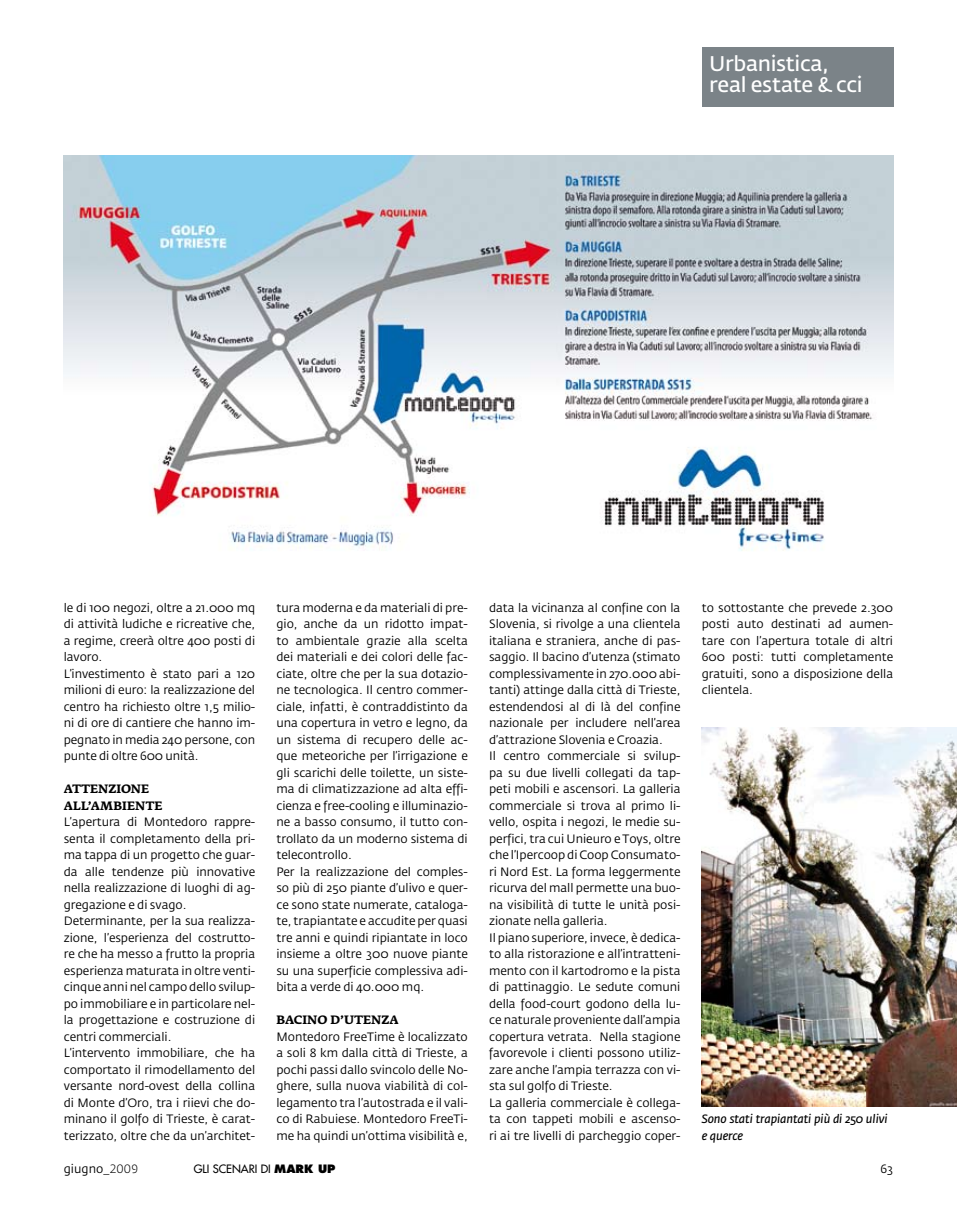
<style>
.page{position:relative;width:957px;height:1212px;background:#fff}
.page>*{position:absolute;margin:0;border:0;box-sizing:border-box;transform-origin:0 0}
.t1{font:600 21px/21px "Fedra Sans Std";letter-spacing:-.015em;color:#fff}
.t2{font:12px/16.5px "Fedra Sans Std";letter-spacing:-.005em;color:#000}
.t3{font:italic 600 12px/16.5px "Fedra Sans Std";letter-spacing:-.01em;color:#000}
.t4{font:700 12px/16.5px "Fedra Serif A Std";letter-spacing:.01em;color:#000}
.t5{font:500 11.25px "Futura Std";color:#000}
.s1{font-weight:300}
.s2{font-weight:800}
</style>
<div class="page">
<div style="left:702px;top:47px;width:191px;height:59px;background:#7b8388"></div>
<img style="left:702px;top:727px;width:255px;height:379px">
<img style="left:64px;top:156px;width:829px;height:395px">
<h1 class="t1" style="left:709px;top:53px;width:155px">Urbanistica, real estate &amp; cci</h1>
<p class="t2" style="left:64px;top:599px;width:193px">le di 100 negozi, oltre a 21.000 mq di attività ludiche e ricreative che, a regime, creerà oltre 400 posti di lavoro.<br>L’investimento è stato pari a 120 milioni di euro: la realizzazione del centro ha richiesto oltre 1,5 milio&shy;ni di ore di cantiere che hanno im&shy;pegnato in media 240 persone, con punte di oltre 600 unità.</p>
<p class="t4" style="left:64px;top:781px;width:100px">ATTENZIONE<br>ALL’AMBIENTE</p>
<p class="t2" style="left:64px;top:814px;width:193px">L’apertura di Montedoro rappre&shy;senta il completamento della pri&shy;ma tappa di un progetto che guar&shy;da alle tendenze più innovative nella realizzazione di luoghi di ag&shy;gregazione e di svago.<br>Determinante, per la sua realizza&shy;zione, l’esperienza del costrutto&shy;re che ha messo a frutto la propria esperienza maturata in oltre venti&shy;cinque anni nel campo dello svilup&shy;po immobiliare e in particolare nel&shy;la progettazione e costruzione di centri commerciali.<br>L’intervento immobiliare, che ha comportato il rimodellamento del versante nord-ovest della collina di Monte d’Oro, tra i riievi che do&shy;minano il golfo di Trieste, è carat&shy;terizzato, oltre che da un’architet-</p>
<p class="t2" style="left:276px;top:599px;width:193px">tura moderna e da materiali di pre&shy;gio, anche da un ridotto impat&shy;to ambientale grazie alla scelta dei materiali e dei colori delle fac&shy;ciate, oltre che per la sua dotazio&shy;ne tecnologica. Il centro commer&shy;ciale, infatti, è contraddistinto da una copertura in vetro e legno, da un sistema di recupero delle ac&shy;que meteoriche per l’irrigazione e gli scarichi delle toilette, un siste&shy;ma di climatizzazione ad alta effi&shy;cienza e free-cooling e illuminazio&shy;ne a basso consumo, il tutto con&shy;trollato da un moderno sistema di telecontrollo.<br>Per la realizzazione del comples&shy;so più di 250 piante d’ulivo e quer&shy;ce sono state numerate, cataloga&shy;te, trapiantate e accudite per quasi tre anni e quindi ripiantate in loco insieme a oltre 300 nuove piante su una superficie complessiva adi&shy;bita a verde di 40.000 mq.</p>
<p class="t4" style="left:276px;top:1012px;width:124px">BACINO D’UTENZA</p>
<p class="t2" style="left:276px;top:1028px;width:193px;text-align:justify">Montedoro FreeTime è localizzato a soli 8 km dalla città di Trieste, a pochi passi dallo svincolo delle No&shy;ghere, sulla nuova viabilità di col&shy;legamento tra l’autostrada e il vali&shy;co di Rabuiese. Montedoro FreeTi&shy;me ha quindi un’ottima visibilità e,</p>
<p class="t2" style="left:489px;top:599px;width:193px">data la vicinanza al confine con la Slovenia, si rivolge a una clientela italiana e straniera, anche di pas&shy;saggio. Il bacino d’utenza (stimato complessivamente in 270.000 abi&shy;tanti) attinge dalla città di Trieste, estendendosi al di là del confine nazionale per includere nell’area d’attrazione Slovenia e Croazia.<br>Il centro commerciale si svilup&shy;pa su due livelli collegati da tap&shy;peti mobili e ascensori. La galleria commerciale si trova al primo li&shy;vello, ospita i negozi, le medie su&shy;perfici, tra cui Unieuro e Toys, oltre che l’Ipercoop di Coop Consumato&shy;ri Nord Est. La forma leggermente ricurva del mall permette una buo&shy;na visibilità di tutte le unità posi&shy;zionate nella galleria.<br>Il piano superiore, invece, è dedica&shy;to alla ristorazione e all’intratteni&shy;mento con il kartodromo e la pista di pattinaggio. Le sedute comuni della food-court godono della lu&shy;ce naturale proveniente dall’ampia copertura vetrata. Nella stagione favorevole i clienti possono utiliz&shy;zare anche l’ampia terrazza con vi&shy;sta sul golfo di Trieste.<br>La galleria commerciale è collega&shy;ta con tappeti mobili e ascenso&shy;ri ai tre livelli di parcheggio coper-</p>
<p class="t2" style="left:702px;top:599px;width:193px;text-align:justify">to sottostante che prevede 2.300 posti auto destinati ad aumen&shy;tare con l’apertura totale di altri 600 posti: tutti completamente gratuiti, sono a disposizione della clientela.</p>
<p class="t3" style="left:702px;top:1111px;width:187px">Sono stati trapiantati più di 250 ulivi e querce</p>
<p class="t2" style="left:64px;top:1160px;width:76px">giugno<span class="s1">_2009</span></p>
<p class="t5" style="left:194px;top:1162px;width:143px">GLI SCENARI DI <span class="s2">MARK UP</span></p>
<p class="t2" style="left:880px;top:1160px;width:14px">63</p>
</div>
